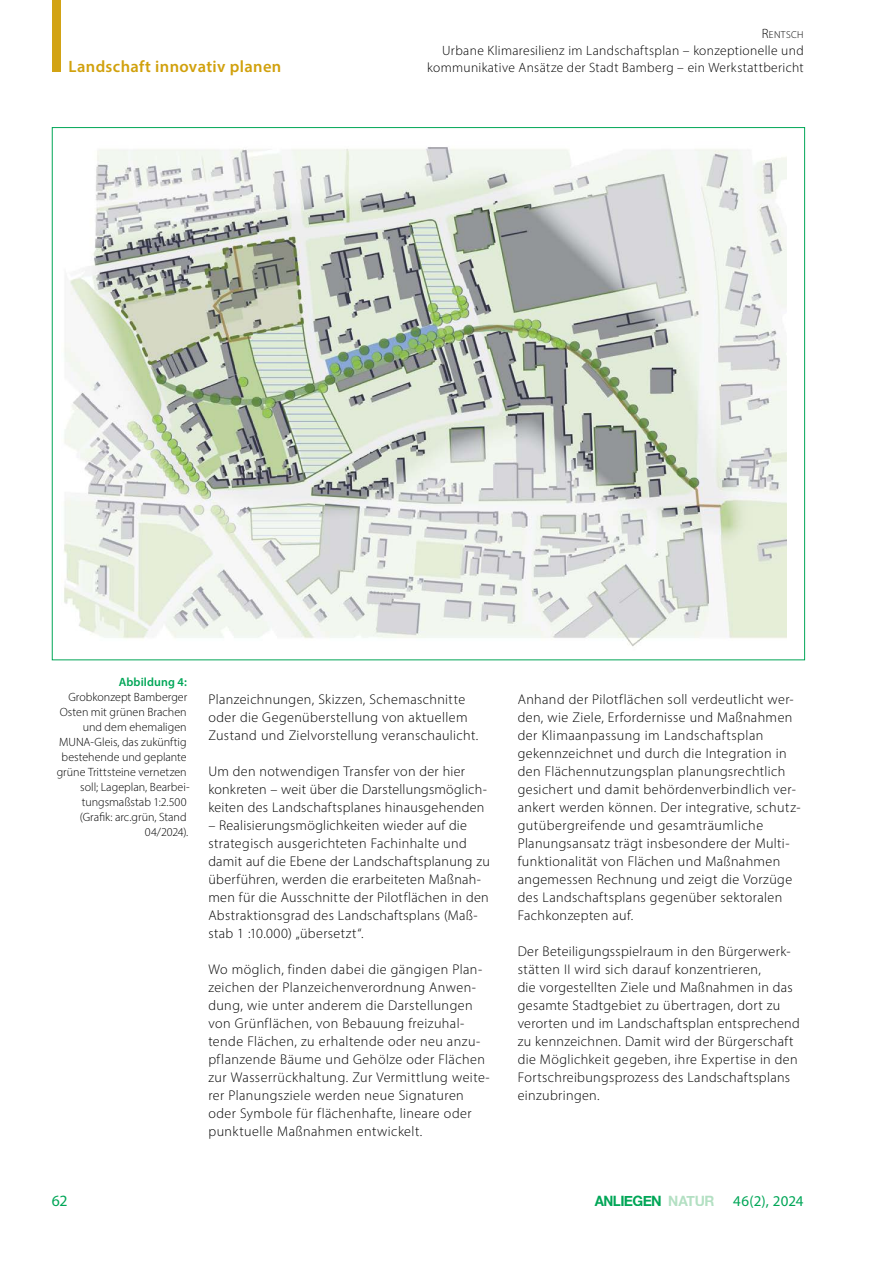
<style>
.page{position:relative;width:893px;height:1263px;background:#fff}
.page>*{position:absolute;margin:0;border:0;box-sizing:border-box;transform-origin:0 0}
.t1{font:600 16.5px "Myriad Pro";letter-spacing:.02em;color:#d1a10d}
.t2{font:15.75px "Myriad Pro";color:#00a657}
.t3{font:15px "Myriad Pro";letter-spacing:.005em;color:#00a657}
.t4{font:700 14.25px "Helvetica Neue";letter-spacing:-.035em;color:#00a657;scale:.94 1}
.P__Fließtext_2Sp{font:300 14.1px/18px "Myriad Pro";letter-spacing:.025em;color:#000}
.t5{font:300 13.5px "Myriad Pro";letter-spacing:.025em;color:#000}
.Bildlegende_rechtsbündig{font:300 12px/15px "Myriad Pro";color:#000;text-align:right}
.Bildlegende_headline_rechtsbündig{font:600 12px "Myriad Pro";letter-spacing:.01em;color:#00a657}
.t6{font:300 10.2px "Myriad Pro";letter-spacing:.04em;color:#000}
.s1{font-size:13.5px}
.s2{color:rgb(104 193 135/.5)}
</style>
<div class="page">
<div style="left:52px;top:0;width:8px;height:71px;background:#d2a314"></div>
<img style="left:64px;top:147px;width:723px;height:500px">
<p class="t6" style="left:762px;top:28px;width:44px"><span class="s1">R</span>ENTSCH</p>
<p class="t5" style="left:442px;top:42px;width:363px">Urbane Klimaresilienz im Landschaftsplan – konzeptionelle und</p>
<p class="t1" style="left:68px;top:55px;width:215px">Landschaft innovativ planen</p>
<p class="t5" style="left:427px;top:59px;width:378px">kommunikative Ansätze der Stadt Bamberg – ein Werkstattbericht</p>
<p class="Bildlegende_headline_rechtsbündig" style="left:119px;top:675px;width:70px">Abbildung 4:</p>
<p class="Bildlegende_rechtsbündig" style="left:57px;top:690px;width:134px">Grobkonzept Bamberger<br>Osten mit grünen Brachen und dem ehemaligen<br>MUNA-Gleis, das zukünftig bestehende und geplante grüne Trittsteine vernetzen soll; Lageplan, Bearbei&shy;tungsmaßstab 1:2.500 (Grafik: arc.grün, Stand<br>04/2024).</p>
<p class="P__Fließtext_2Sp" style="left:208px;top:690px;width:272px">Planzeichnungen, Skizzen, Schemaschnitte oder die Gegenüberstellung von aktuellem<br>Zustand und Zielvorstellung veranschaulicht.</p>
<p class="P__Fließtext_2Sp" style="left:208px;top:762px;width:280px">Um den notwendigen Transfer von der hier konkreten – weit über die Darstellungsmöglich&shy;keiten des Landschaftsplanes hinausgehenden</p>
<p class="P__Fließtext_2Sp" style="left:208px;top:816px;width:283px">– Realisierungsmöglichkeiten wieder auf die strategisch ausgerichteten Fachinhalte und damit auf die Ebene der Landschaftsplanung zu überführen, werden die erarbeiteten Maßnah&shy;men für die Ausschnitte der Pilotflächen in den Abstraktionsgrad des Landschaftsplans (Maß&shy;stab 1 :10.000) „übersetzt“.</p>
<p class="P__Fließtext_2Sp" style="left:208px;top:960px;width:283px">Wo möglich, finden dabei die gängigen Plan&shy;zeichen der Planzeichenverordnung Anwen&shy;dung, wie unter anderem die Darstellungen von Grünflächen, von Bebauung freizuhal&shy;tende Flächen, zu erhaltende oder neu anzu&shy;pflanzende Bäume und Gehölze oder Flächen zur Wasserrückhaltung. Zur Vermittlung weite&shy;rer Planungsziele werden neue Signaturen oder Symbole für flächenhafte, lineare oder punktuelle Maßnahmen entwickelt.</p>
<p class="P__Fließtext_2Sp" style="left:518px;top:690px;width:285px">Anhand der Pilotflächen soll verdeutlicht wer&shy;den, wie Ziele, Erfordernisse und Maßnahmen der Klimaanpassung im Landschaftsplan gekennzeichnet und durch die Integration in den Flächennutzungsplan planungsrechtlich gesichert und damit behördenverbindlich ver&shy;ankert werden können. Der integrative, schutz&shy;gutübergreifende und gesamträumliche Planungsansatz trägt insbesondere der Multi&shy;funktionalität von Flächen und Maßnahmen angemessen Rechnung und zeigt die Vorzüge des Landschaftsplans gegenüber sektoralen Fachkonzepten auf.</p>
<p class="P__Fließtext_2Sp" style="left:518px;top:942px;width:284px">Der Beteiligungsspielraum in den Bürgerwerk&shy;stätten II wird sich darauf konzentrieren,<br>die vorgestellten Ziele und Maßnahmen in das gesamte Stadtgebiet zu übertragen, dort zu verorten und im Landschaftsplan entsprechend zu kennzeichnen. Damit wird der Bürgerschaft die Möglichkeit gegeben, ihre Expertise in den Fortschreibungsprozess des Landschaftsplans einzubringen.</p>
<p class="t4" style="left:595px;top:1189px;width:129px">ANLIEGEN <span class="s2">NATUR</span></p>
<p class="t2" style="left:52px;top:1191px;width:17px">62</p>
<p class="t3" style="left:733px;top:1191px;width:72px">46(2), 2024</p>
</div>
